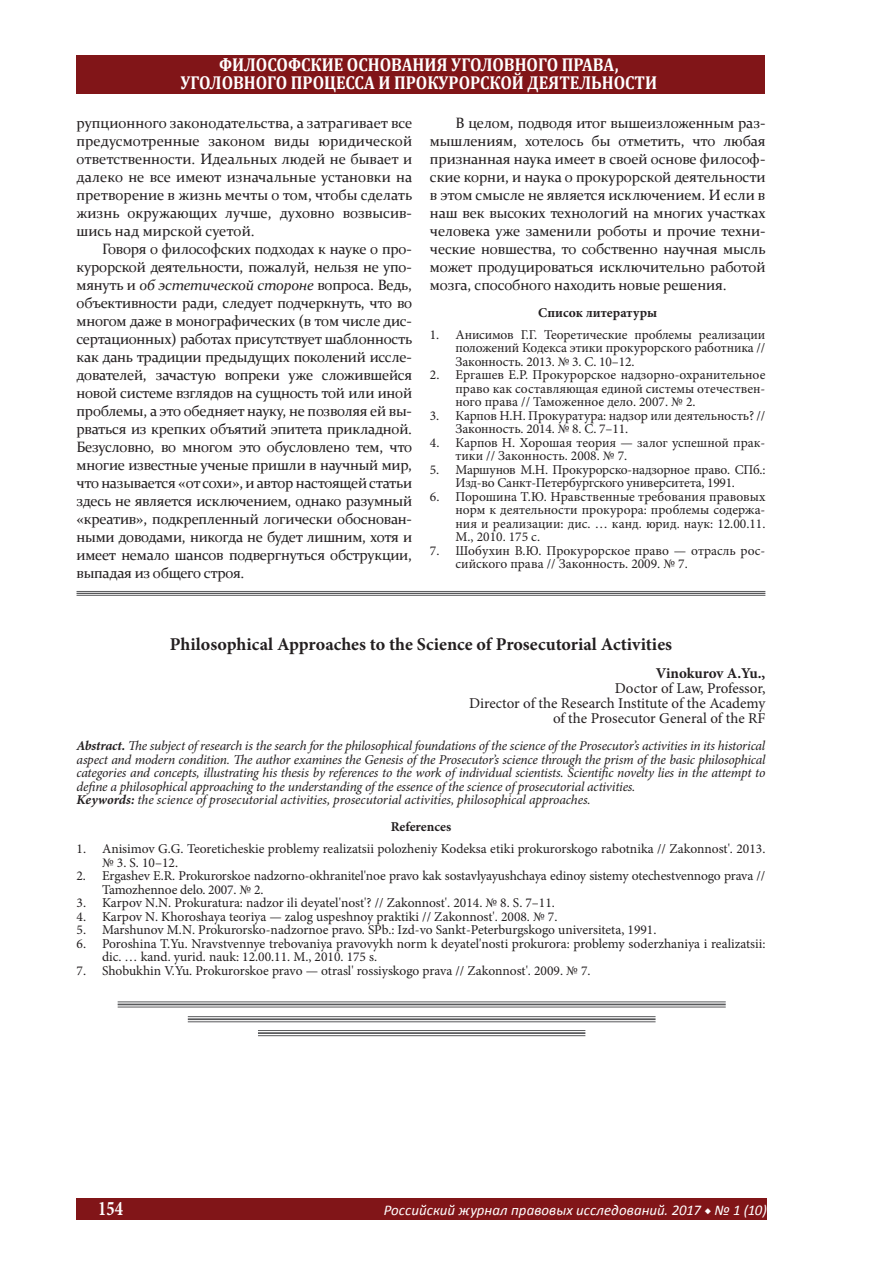
<style>
.page{position:relative;width:893px;height:1263px;background:#fff}
.page>*{position:absolute;margin:0;border:0;box-sizing:border-box;transform-origin:0 0}
.t1{font:700 20.7px "Minion Pro";color:#fff;scale:.8 1}
.t2{font:700 18.75px/18px "Cambria";color:#fff;text-align:center;scale:.88 1}
.t3{font:700 18px "Minion Pro";color:#231f20}
.t4{font:15px/18px "Constantia";letter-spacing:-.01em;color:#231f20;text-align:justify}
.t5{font:15px/15px "Minion Pro";letter-spacing:-.005em;color:#231f20;text-align:right}
.t6{font:700 15px "Minion Pro";letter-spacing:-.005em;color:#231f20}
.t7{font:italic 14.85px "Calibri";letter-spacing:.005em;color:#fff}
.t8{font:13.5px/13.5px "Minion Pro";letter-spacing:-.005em;color:#231f20}
.t9{font:italic 13.5px/13.5px "Minion Pro";letter-spacing:-.01em;color:#231f20;text-align:justify}
.t10{font:700 13.5px "Minion Pro";color:#231f20}
.s1{font-style:italic}
.s2{font-weight:700}
.s3{font-family:"Minion Pro";font-weight:700;font-style:normal}
</style>
<div class="page">
<div style="left:77px;top:1198px;width:690px;height:22px;background:#811518"></div>
<div style="left:77px;top:55px;width:688px;height:39px;background:#811518"></div>
<hr style="left:77px;top:595px;width:688px;height:1px;background:#57585a">
<hr style="left:77px;top:593px;width:688px;height:1px;background:#57585a">
<hr style="left:77px;top:591px;width:688px;height:1px;background:#57585a">
<hr style="left:118px;top:1006px;width:608px;height:1px;background:#57585a">
<hr style="left:118px;top:1003px;width:608px;height:2px;background:#57585a">
<hr style="left:118px;top:1001px;width:608px;height:1px;background:#57585a">
<hr style="left:188px;top:1021px;width:468px;height:1px;background:#57585a">
<hr style="left:188px;top:1018px;width:468px;height:2px;background:#57585a">
<hr style="left:188px;top:1016px;width:468px;height:1px;background:#57585a">
<hr style="left:258px;top:1035px;width:327px;height:1px;background:#57585a">
<hr style="left:258px;top:1032px;width:327px;height:2px;background:#57585a">
<hr style="left:258px;top:1030px;width:327px;height:1px;background:#57585a">
<h2 class="t2" style="left:180px;top:55px;width:543px">ФИЛОСОФСКИЕ ОСНОВАНИЯ УГОЛОВНОГО ПРАВА,<br>УГОЛОВНОГО ПРОЦЕССА И ПРОКУРОРСКОЙ ДЕЯТЕЛЬНОСТИ</h2>
<p class="t4" style="left:77px;top:113px;width:337px">рупционного законодательства, а затрагивает все предусмотренные законом виды юридической ответственности. Идеальных людей не бывает и далеко не все имеют изначальные установки на претворение в жизнь мечты о том, чтобы сделать жизнь окружающих лучше, духовно возвысив&shy;шись над мирской суетой.</p>
<p class="t4" style="left:77px;top:239px;width:337px;text-indent:26px">Говоря о философских подходах к науке о про&shy;курорской деятельности, пожалуй, нельзя не упо&shy;мянуть и <span class="s1">об эстетической стороне</span> вопроса. Ведь, объективности ради, следует подчеркнуть, что во многом даже в монографических (в том числе дис&shy;сертационных) работах присутствует шаблонность как дань традиции предыдущих поколений иссле&shy;дователей, зачастую вопреки уже сложившейся новой системе взглядов на сущность той или иной проблемы, а это обедняет науку, не позволяя ей вы&shy;рваться из крепких объятий эпитета прикладной.<br>Безусловно, во многом это обусловлено тем, что многие известные ученые пришли в научный мир, что называется «от сохи», и автор настоящей статьи здесь не является исключением, однако разумный «креатив», подкрепленный логически обоснован&shy;ными доводами, никогда не будет лишним, хотя и имеет немало шансов подвергнуться обструкции, выпадая из общего строя.</p>
<p class="t4" style="left:430px;top:113px;width:337px;text-indent:26px">В целом, подводя итог вышеизложенным раз&shy;мышлениям, хотелось бы отметить, что любая признанная наука имеет в своей основе философ&shy;ские корни, и наука о прокурорской деятельности в этом смысле не является исключением. И если в наш век высоких технологий на многих участках человека уже заменили роботы и прочие техни&shy;ческие новшества, то собственно научная мысль может продуцироваться исключительно работой мозга, способного находить новые решения.</p>
<p class="t10" style="left:538px;top:303px;width:120px">Список литературы</p>
<p class="t8" style="left:455px;top:328px;width:311px;text-align:justify;text-indent:-26px">1. Анисимов Г.Г. Теоретические проблемы реализации положений Кодекса этики прокурорского работника // Законность. 2013. № 3. С. 10–12.</p>
<p class="t8" style="left:455px;top:368px;width:311px;text-align:justify;text-indent:-26px">2. Ергашев Е.Р. Прокурорское надзорно-охранительное право как составляющая единой системы отечествен&shy;ного права // Таможенное дело. 2007. № 2.</p>
<p class="t8" style="left:455px;top:409px;width:311px;text-indent:-26px">3. Карпов Н.Н. Прокуратура: надзор или деятельность? //<br>Законность. 2014. № 8. С. 7–11.</p>
<p class="t8" style="left:455px;top:436px;width:311px;text-indent:-26px">4. Карпов Н. Хорошая теория — залог успешной прак&shy;тики // Законность. 2008. № 7.</p>
<p class="t8" style="left:430px;top:463px;width:337px;text-align:center">5. Маршунов М.Н. Прокурорско-надзорное право. СПб.:<br>Изд-во Санкт-Петербургского университета, 1991.</p>
<p class="t8" style="left:455px;top:490px;width:311px;text-align:justify;text-indent:-26px">6. Порошина Т.Ю. Нравственные требования правовых норм к деятельности прокурора: проблемы содержа&shy;ния и реализации: диc. … канд. юрид. наук: 12.00.11.<br>М., 2010. 175 с.</p>
<p class="t8" style="left:455px;top:544px;width:311px;text-indent:-26px">7. Шобухин В.Ю. Прокурорское право — отрасль рос&shy;сийского права // Законность. 2009. № 7.</p>
<p class="t3" style="left:170px;top:631px;width:504px">Philosophical Approaches to the Science of Prosecutorial Activities</p>
<p class="t6" style="left:656px;top:663px;width:111px">Vinokurov A.Yu.,</p>
<p class="t5" style="left:469px;top:681px;width:298px">Doctor of Law, Professor,<br>Director of the Research Institute of the Academy of the Prosecutor General of the RF</p>
<p class="t9" style="left:77px;top:739px;width:690px"><span class="s2">Abstract.</span> The subject of research is the search for the philosophical foundations of the science of the Prosecutor’s activities in its historical aspect and modern condition. The author examines the Genesis of the Prosecutor’s science through the prism of the basic philosophical categories and concepts, illustrating his thesis by references to the work of individual scientists. Scientific novelty lies in the attempt to define a philosophical approaching to the understanding of the essence of the science of prosecutorial activities.</p>
<p class="t9" style="left:77px;top:793px;width:516px"><span class="s2">Keywords:</span> the science of prosecutorial activities, prosecutorial activities, philosophical approaches.</p>
<p class="t10" style="left:391px;top:817px;width:62px">References</p>
<p class="t8" style="left:102px;top:842px;width:665px;text-indent:-26px">1. Anisimov G.G. Teoreticheskie problemy realizatsii polozheniy Kodeksa etiki prokurorskogo rabotnika // Zakonnost'. 2013. № 3. S. 10–12.</p>
<p class="t8" style="left:102px;top:869px;width:665px;text-indent:-26px">2. Ergashev E.R. Prokurorskoe nadzorno-okhranitel'noe pravo kak sostavlyayushchaya edinoy sistemy otechestvennogo prava //<br>Tamozhennoe delo. 2007. № 2.</p>
<p class="t8" style="left:77px;top:896px;width:480px">3. Karpov N.N. Prokuratura: nadzor ili deyatel'nost'? // Zakonnost'. 2014. № 8. S. 7–11.</p>
<p class="t8" style="left:77px;top:910px;width:482px">4. Karpov N. Khoroshaya teoriya — zalog uspeshnoy praktiki // Zakonnost'. 2008. № 7.</p>
<p class="t8" style="left:77px;top:923px;width:581px">5. Marshunov M.N. Prokurorsko-nadzornoe pravo. SPb.: Izd-vo Sankt-Peterburgskogo universiteta, 1991.</p>
<p class="t8" style="left:102px;top:937px;width:665px;text-indent:-26px">6. Poroshina T.Yu. Nravstvennye trebovaniya pravovykh norm k deyatel'nosti prokurora: problemy soderzhaniya i realizatsii: dic. … kand. yurid. nauk: 12.00.11. M., 2010. 175 s.</p>
<p class="t8" style="left:77px;top:964px;width:515px">7. Shobukhin V.Yu. Prokurorskoe pravo — otrasl' rossiyskogo prava // Zakonnost'. 2009. № 7.</p>
<h1 class="t1" style="left:98px;top:1194px;width:32px">154</h1>
<p class="t7" style="left:384px;top:1200px;width:385px">Российский журнал правовых исследований. 2017 <span class="s3">◆</span> № 1 (10)</p>
</div>
